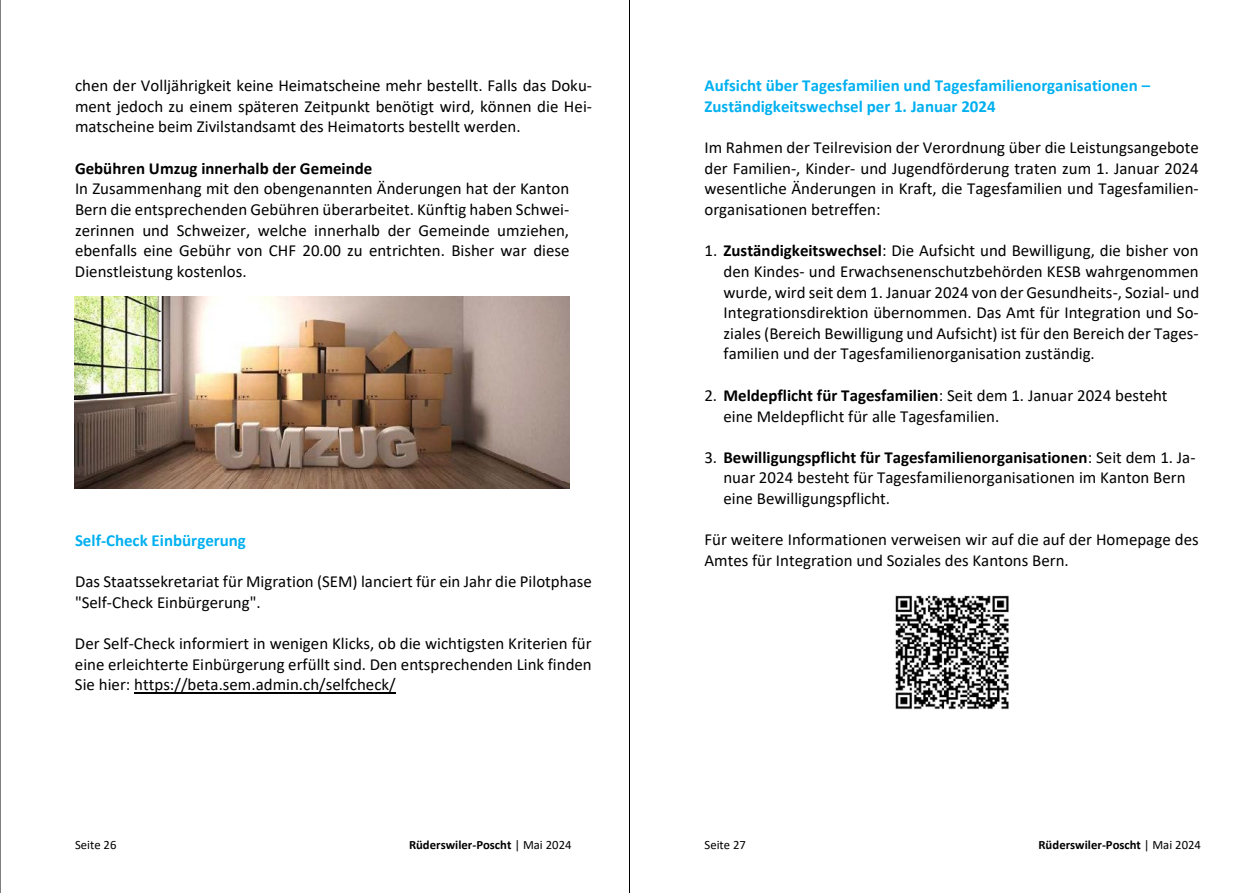
<style>
.page{position:relative;width:1259px;height:893px;background:#fff}
.page>*{position:absolute;margin:0;border:0;box-sizing:border-box;transform-origin:0 0}
.t1{font:16.8px/20.7px "Calibri";color:#000;text-align:justify}
.t2{font:700 16.8px/20.5px "Calibri";color:#00b0f0}
.t3{font:700 16.8px "Calibri";color:#000}
.t4{font:700 12.75px "Calibri";color:#000}
.t5{font:12.75px "Calibri";color:#000}
.s1{font-weight:400}
.s2{font-weight:700}
</style>
<div class="page">
<hr style="left:134px;top:692px;width:262px;height:1px;background:#000">
<img style="left:75px;top:296px;width:494px;height:192px">
<img style="left:895px;top:595px;width:114px;height:115px">
<hr style="left:0;top:0;width:1px;height:893px;background:#000">
<hr style="left:629px;top:0;width:1px;height:893px;background:#000">
<p class="t1" style="left:75px;top:75px;width:518px">chen der Volljährigkeit keine Heimatscheine mehr bestellt. Falls das Doku&shy;ment jedoch zu einem späteren Zeitpunkt benötigt wird, können die Hei&shy;matscheine beim Zivilstandsamt des Heimatorts bestellt werden.</p>
<p class="t3" style="left:75px;top:156px;width:299px">Gebühren Umzug innerhalb der Gemeinde</p>
<p class="t1" style="left:75px;top:178px;width:496px">In Zusammenhang mit den obengenannten Änderungen hat der Kanton Bern die entsprechenden Gebühren überarbeitet. Künftig haben Schwei&shy;zerinnen und Schweizer, welche innerhalb der Gemeinde umziehen, ebenfalls eine Gebühr von CHF 20.00 zu entrichten. Bisher war diese Dienstleistung kostenlos.</p>
<p class="t2" style="left:75px;top:530px;width:172px">Self-Check Einbürgerung</p>
<p class="t1" style="left:75px;top:571px;width:518px">Das Staatssekretariat für Migration (SEM) lanciert für ein Jahr die Pilotphase "Self-Check Einbürgerung".</p>
<p class="t1" style="left:75px;top:633px;width:518px">Der Self-Check informiert in wenigen Klicks, ob die wichtigsten Kriterien für eine erleichterte Einbürgerung erfüllt sind. Den entsprechenden Link finden Sie hier: https://beta.sem.admin.ch/selfcheck/</p>
<p class="t5" style="left:75px;top:836px;width:43px">Seite 26</p>
<p class="t4" style="left:409px;top:836px;width:164px">Rüderswiler-Poscht <span class="s1">| Mai 2024</span></p>
<p class="t2" style="left:704px;top:75px;width:447px">Aufsicht über Tagesfamilien und Tagesfamilienorganisationen –<br>Zuständigkeitswechsel per 1. Januar 2024</p>
<p class="t1" style="left:704px;top:137px;width:496px">Im Rahmen der Teilrevision der Verordnung über die Leistungsangebote der Familien-, Kinder- und Jugendförderung traten zum 1. Januar 2024 wesentliche Änderungen in Kraft, die Tagesfamilien und Tagesfamilien&shy;organisationen betreffen:</p>
<p class="t1" style="left:723px;top:240px;width:477px;text-indent:-19px">1. <span class="s2">Zuständigkeitswechsel</span>: Die Aufsicht und Bewilligung, die bisher von den Kindes- und Erwachsenenschutzbehörden KESB wahrgenommen wurde, wird seit dem 1. Januar 2024 von der Gesundheits-, Sozial- und Integrationsdirektion übernommen. Das Amt für Integration und So&shy;ziales (Bereich Bewilligung und Aufsicht) ist für den Bereich der Tages&shy;familien und der Tagesfamilienorganisation zuständig.</p>
<p class="t1" style="left:723px;top:384px;width:446px;text-indent:-19px">2. <span class="s2">Meldepflicht für Tagesfamilien</span>: Seit dem 1. Januar 2024 besteht eine Meldepflicht für alle Tagesfamilien.</p>
<p class="t1" style="left:723px;top:446px;width:473px;text-align:left;text-indent:-19px">3. <span class="s2">Bewilligungspflicht für Tagesfamilienorganisationen</span>: Seit dem 1. Ja&shy;nuar 2024 besteht für Tagesfamilienorganisationen im Kanton Bern eine Bewilligungspflicht.</p>
<p class="t1" style="left:704px;top:529px;width:496px">Für weitere Informationen verweisen wir auf die auf der Homepage des<br>Amtes für Integration und Soziales des Kantons Bern.</p>
<p class="t5" style="left:704px;top:836px;width:43px">Seite 27</p>
<p class="t4" style="left:1038px;top:836px;width:164px">Rüderswiler-Poscht <span class="s1">| Mai 2024</span></p>
</div>
